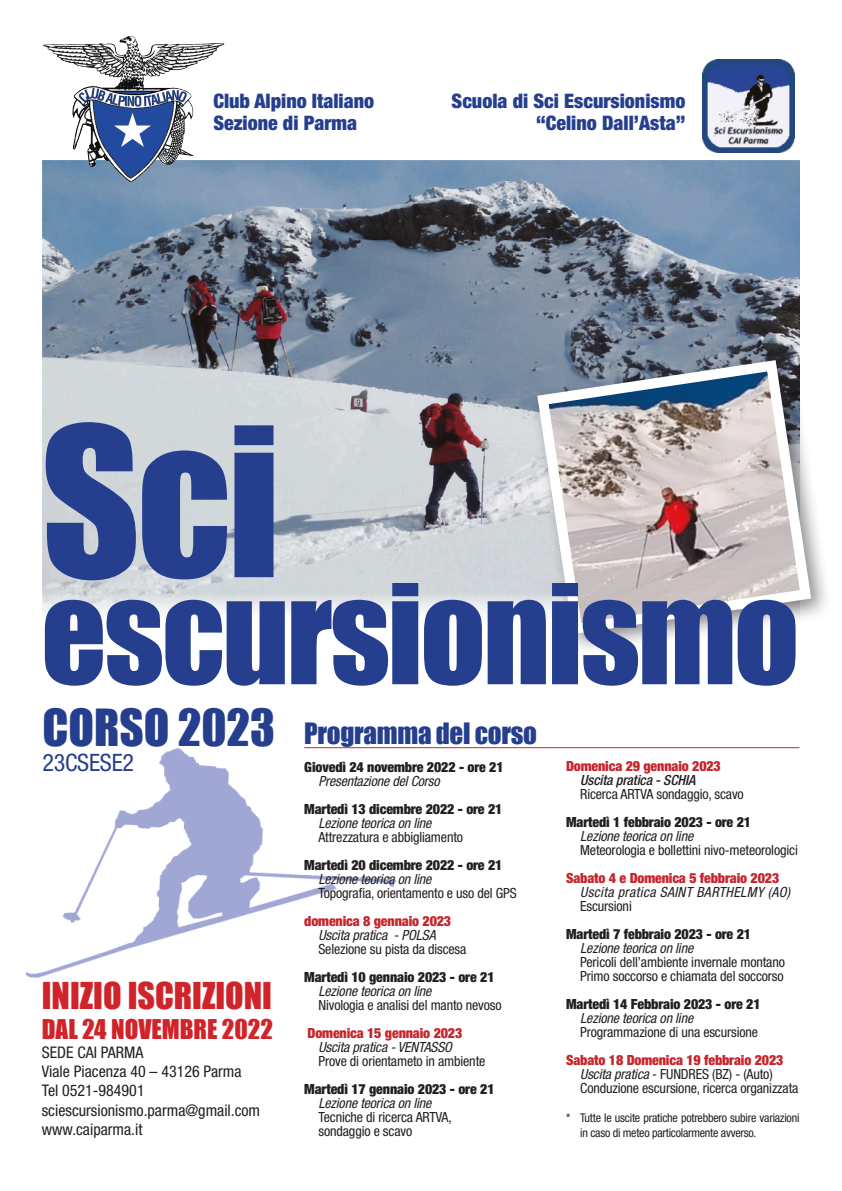
<style>
.page{position:relative;width:842px;height:1191px;background:#fff}
.page>*{position:absolute;margin:0;border:0;box-sizing:border-box;transform-origin:0 0}
.t1{font:192px "Impact";color:#253f8e}
.t2{font:128px "Impact";letter-spacing:-.02em;color:#253f8e}
.t3{font:47px "Impact";color:#253f8e}
.t4{font:34px "Impact";color:#d1232a}
.t5{font:27px "Impact";letter-spacing:-.01em;color:#253f8e}
.t6{font:25px "Impact";color:#d1232a}
.t7{font:condensed 24px "Helvetica Neue";letter-spacing:-.01em;color:#253f8e}
.t8{font:900 condensed 20px "Helvetica Neue";color:#253f8e}
.t9{font:condensed 16px "Helvetica Neue";color:#231f20}
.t10{font:condensed 14px "Helvetica Neue";letter-spacing:-.01em;color:#231f20}
.t11{font:900 condensed 14px "Helvetica Neue";letter-spacing:-.01em;color:#231f20}
.t12{font:italic condensed 14px "Helvetica Neue";letter-spacing:-.01em;color:#231f20}
.t13{font:900 condensed 14px "Helvetica Neue";letter-spacing:-.01em;color:#c5252c}
.t14{font:italic condensed 14px/14px "Helvetica Neue";letter-spacing:.025em;color:#231f20}
.t15{font:italic 500 condensed 14px "Helvetica Neue";letter-spacing:-.01em;color:#231f20}
.t16{font:condensed 12px/15px "Helvetica Neue";letter-spacing:-.02em;color:#231f20}
.s1{font-style:normal}
.s2{font-style:italic}
</style>
<div class="page">
<img style="left:160px;top:748px;width:287px;height:10px">
<img style="left:26px;top:758px;width:370px;height:220px">
<img style="left:43px;top:160px;width:756px;height:454px">
<img style="left:43px;top:36px;width:85px;height:51px">
<img style="left:702px;top:60px;width:93px;height:93px">
<div style="left:529px;top:352px;width:304px;height:304px;background:#231f20;opacity:.52"></div>
<svg style="left:532px;top:354px;width:285px;height:286px"></svg>
<hr style="left:304px;top:747px;width:495px;height:1px;background:#d1232a">
<p class="t8" style="left:213px;top:89px;width:162px">Club Alpino Italiano</p>
<p class="t8" style="left:452px;top:89px;width:235px">Scuola di Sci Escursionismo</p>
<p class="t8" style="left:213px;top:111px;width:145px">Sezione di Parma</p>
<p class="t8" style="left:536px;top:111px;width:151px">“Celino Dall’Asta”</p>
<p class="t1" style="left:41px;top:353px;width:241px">Sci</p>
<p class="t2" style="left:41px;top:534px;width:760px">escursionismo</p>
<p class="t3" style="left:43px;top:691px;width:234px">CORSO 2023</p>
<p class="t7" style="left:43px;top:748px;width:93px">23CSESE2</p>
<p class="t4" style="left:42px;top:969px;width:232px">INIZIO ISCRIZIONI</p>
<p class="t6" style="left:42px;top:1009px;width:233px">DAL 24 NOVEMBRE 2022</p>
<p class="t9" style="left:42px;top:1043px;width:103px">SEDE CAI PARMA</p>
<p class="t9" style="left:42px;top:1062px;width:201px">Viale Piacenza 40 – 43126 Parma</p>
<p class="t9" style="left:42px;top:1081px;width:104px">Tel 0521-984901</p>
<p class="t9" style="left:42px;top:1100px;width:220px">sciescursionismo.parma@gmail.com</p>
<p class="t9" style="left:42px;top:1119px;width:102px">www.caiparma.it</p>
<p class="t5" style="left:304px;top:712px;width:234px">Programma del corso</p>
<p class="t11" style="left:304px;top:758px;width:201px">Giovedì 24 novembre 2022 - ore 21</p>
<p class="t12" style="left:318px;top:772px;width:123px">Presentazione del Corso</p>
<p class="t11" style="left:304px;top:800px;width:200px">Martedì 13 dicembre 2022 - ore 21</p>
<p class="t12" style="left:318px;top:814px;width:114px">Lezione teorica on line</p>
<p class="t10" style="left:318px;top:828px;width:146px">Attrezzatura e abbigliamento</p>
<p class="t11" style="left:304px;top:856px;width:200px">Martedì 20 dicembre 2022 - ore 21</p>
<p class="t12" style="left:318px;top:870px;width:114px">Lezione teorica on line</p>
<p class="t10" style="left:318px;top:884px;width:200px">Topografia, orientamento e uso del GPS</p>
<p class="t13" style="left:304px;top:912px;width:148px">domenica 8 gennaio 2023</p>
<p class="t12" style="left:318px;top:926px;width:119px">Uscita pratica - POLSA</p>
<p class="t10" style="left:318px;top:940px;width:149px">Selezione su pista da discesa</p>
<p class="t11" style="left:304px;top:968px;width:192px">Martedì 10 gennaio 2023 - ore 21</p>
<p class="t12" style="left:318px;top:982px;width:114px">Lezione teorica on line</p>
<p class="t10" style="left:318px;top:996px;width:185px">Nivologia e analisi del manto nevoso</p>
<p class="t13" style="left:307px;top:1024px;width:156px">Domenica 15 gennaio 2023</p>
<p class="t12" style="left:318px;top:1038px;width:135px">Uscita pratica - VENTASSO</p>
<p class="t10" style="left:318px;top:1052px;width:168px">Prove di orientameto in ambiente</p>
<p class="t11" style="left:304px;top:1080px;width:192px">Martedì 17 gennaio 2023 - ore 21</p>
<p class="t12" style="left:318px;top:1094px;width:114px">Lezione teorica on line</p>
<p class="t10" style="left:318px;top:1108px;width:135px">Tecniche di ricerca ARTVA,</p>
<p class="t10" style="left:318px;top:1122px;width:95px">sondaggio e scavo</p>
<p class="t13" style="left:566px;top:757px;width:156px">Domenica 29 gennaio 2023</p>
<p class="t15" style="left:580px;top:771px;width:117px">Uscita pratica - SCHIA</p>
<p class="t10" style="left:580px;top:785px;width:165px">Ricerca ARTVA sondaggio, scavo</p>
<p class="t11" style="left:566px;top:813px;width:187px">Martedì 1 febbraio 2023 - ore 21</p>
<p class="t12" style="left:580px;top:827px;width:114px">Lezione teorica on line</p>
<p class="t10" style="left:580px;top:841px;width:219px">Meteorologia e bollettini nivo-meteorologici</p>
<p class="t13" style="left:566px;top:869px;width:215px">Sabato 4 e Domenica 5 febbraio 2023</p>
<p class="t14" style="left:580px;top:884px;width:212px">Uscita pratica SAINT BARTHELMY (AO)<br><span class="s1">Escursioni</span></p>
<p class="t11" style="left:566px;top:925px;width:187px">Martedì 7 febbraio 2023 - ore 21</p>
<p class="t12" style="left:580px;top:939px;width:114px">Lezione teorica on line</p>
<p class="t10" style="left:580px;top:953px;width:206px">Pericoli dell’ambiente invernale montano</p>
<p class="t10" style="left:580px;top:967px;width:205px">Primo soccorso e chiamata del soccorso</p>
<p class="t11" style="left:566px;top:995px;width:196px">Martedì 14 Febbraio 2023 - ore 21</p>
<p class="t12" style="left:580px;top:1009px;width:114px">Lezione teorica on line</p>
<p class="t10" style="left:580px;top:1023px;width:179px">Programmazione di una escursione</p>
<p class="t13" style="left:566px;top:1051px;width:219px">Sabato 18 Domenica 19 febbraio 2023</p>
<p class="t10" style="left:580px;top:1065px;width:194px"><span class="s2">Uscita pratica</span> - FUNDRES (BZ) - (Auto)</p>
<p class="t10" style="left:580px;top:1079px;width:220px">Conduzione escursione, ricerca organizzata</p>
<p class="t16" style="left:580px;top:1110px;width:221px;text-indent:-14px">* Tutte le uscite pratiche potrebbero subire variazioni in caso di meteo particolarmente avverso.</p>
</div>
